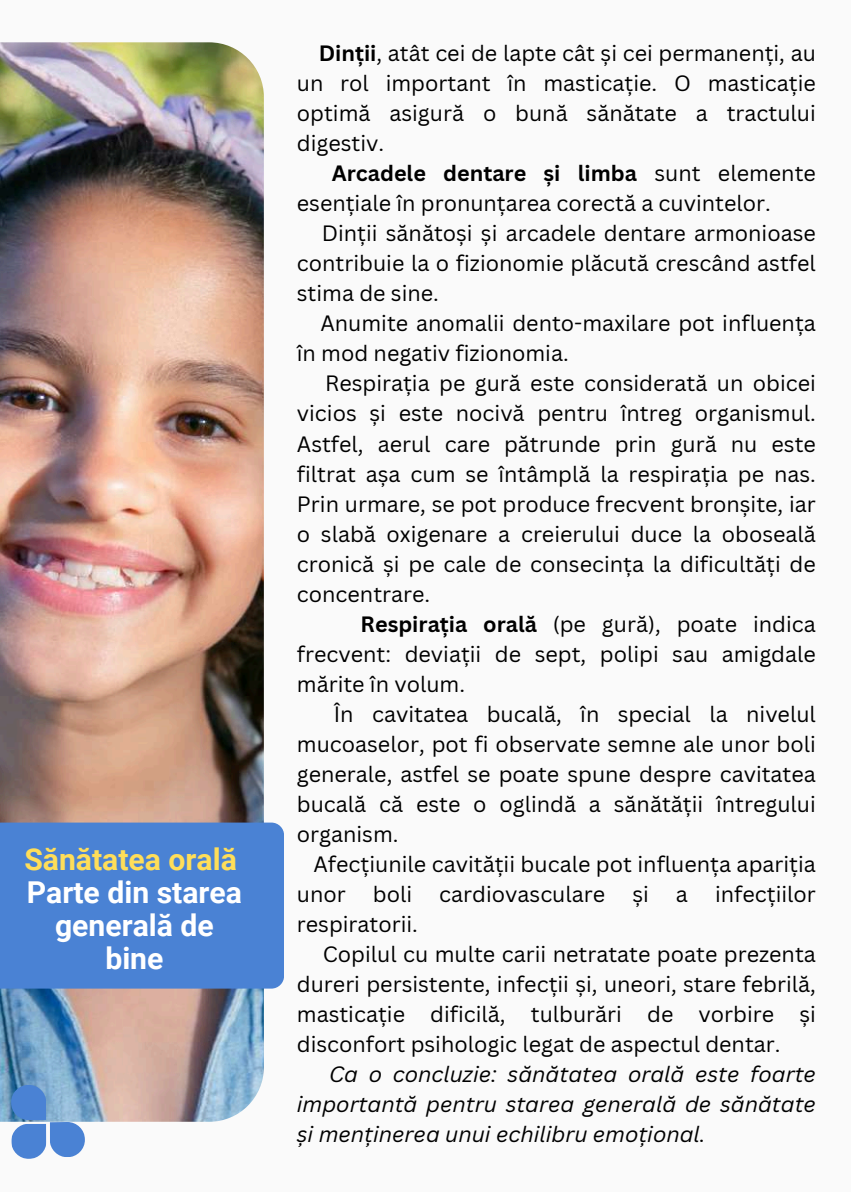
<style>
.page{position:relative;width:851px;height:1192px;background:#fff}
.page>*{position:absolute;margin:0;border:0;box-sizing:border-box;transform-origin:0 0}
.t1{font:700 30.2px/33px "Roboto";color:#fff;text-align:center}
.t2{font:700 30.2px "Roboto";color:#ffde59}
.t3{font:21.6px/30px "Canva Sans";color:#000;text-align:justify}
.t4{font:italic 21.6px/30px "Canva Sans";color:#000;text-align:justify}
.s1{font-weight:700}
</style>
<div class="page">
<div style="left:0;top:0;width:850px;height:1191px;background:#fafafa"></div>
<img style="left:0;top:42px;width:264px;height:1079px">
<div style="left:0;top:822px;width:284px;height:166px;background:#4a82d4"></div>
<svg style="left:11px;top:1084px;width:74px;height:74px"></svg>
<h1 class="t2" style="left:24px;top:841px;width:214px">Sănătatea orală</h1>
<h1 class="t1" style="left:27px;top:876px;width:217px">Parte din starea generală de bine</h1>
<p class="t3" style="left:297px;top:38px;width:520px;text-indent:22px"><span class="s1">Dinții</span>, atât cei de lapte cât și cei permanenți, au un rol important în masticație. O masticație optimă asigură o bună sănătate a tractului digestiv.</p>
<p class="t3" style="left:297px;top:158px;width:520px;text-indent:35px"><span class="s1">Arcadele dentare și limba</span> sunt elemente esențiale în pronunțarea corectă a cuvintelor.</p>
<p class="t3" style="left:297px;top:218px;width:520px;text-indent:25px">Dinții sănătoși și arcadele dentare armonioase contribuie la o fizionomie plăcută crescând astfel stima de sine.</p>
<p class="t3" style="left:297px;top:308px;width:520px;text-indent:24px">Anumite anomalii dento-maxilare pot influența în mod negativ fizionomia.</p>
<p class="t3" style="left:297px;top:368px;width:520px;text-indent:28px">Respirația pe gură este considerată un obicei vicios și este nocivă pentru întreg organismul.<br>Astfel, aerul care pătrunde prin gură nu este filtrat așa cum se întâmplă la respirația pe nas.<br>Prin urmare, se pot produce frecvent bronșite, iar o slabă oxigenare a creierului duce la oboseală cronică și pe cale de consecința la dificultăți de concentrare.</p>
<p class="t3" style="left:297px;top:608px;width:520px;text-indent:64px"><span class="s1">Respirația orală</span> (pe gură), poate indica frecvent: deviații de sept, polipi sau amigdale mărite în volum.</p>
<p class="t3" style="left:297px;top:698px;width:520px;text-indent:37px">În cavitatea bucală, în special la nivelul mucoaselor, pot fi observate semne ale unor boli generale, astfel se poate spune despre cavitatea bucală că este o oglindă a sănătății întregului organism.</p>
<p class="t3" style="left:297px;top:848px;width:520px;text-indent:17px">Afecțiunile cavității bucale pot influența apariția unor</p>
<p class="t3" style="left:373px;top:878px;width:41px">boli</p>
<p class="t3" style="left:439px;top:878px;width:167px">cardiovasculare</p>
<p class="t3" style="left:632px;top:878px;width:18px">și</p>
<p class="t3" style="left:676px;top:878px;width:14px">a</p>
<p class="t3" style="left:715px;top:878px;width:102px">infecțiilor</p>
<p class="t3" style="left:297px;top:908px;width:123px">respiratorii.</p>
<p class="t3" style="left:323px;top:938px;width:494px">Copilul cu multe carii netratate poate prezenta</p>
<p class="t3" style="left:297px;top:968px;width:520px">dureri persistente, infecții și, uneori, stare febrilă,</p>
<p class="t3" style="left:297px;top:998px;width:520px">masticație dificilă, tulburări de vorbire și</p>
<p class="t3" style="left:297px;top:1028px;width:485px">disconfort psihologic legat de aspectul dentar.</p>
<p class="t4" style="left:297px;top:1058px;width:520px;text-indent:32px">Ca o concluzie: sănătatea orală este foarte importantă pentru starea generală de sănătate și menținerea unui echilibru emoțional.</p>
</div>
